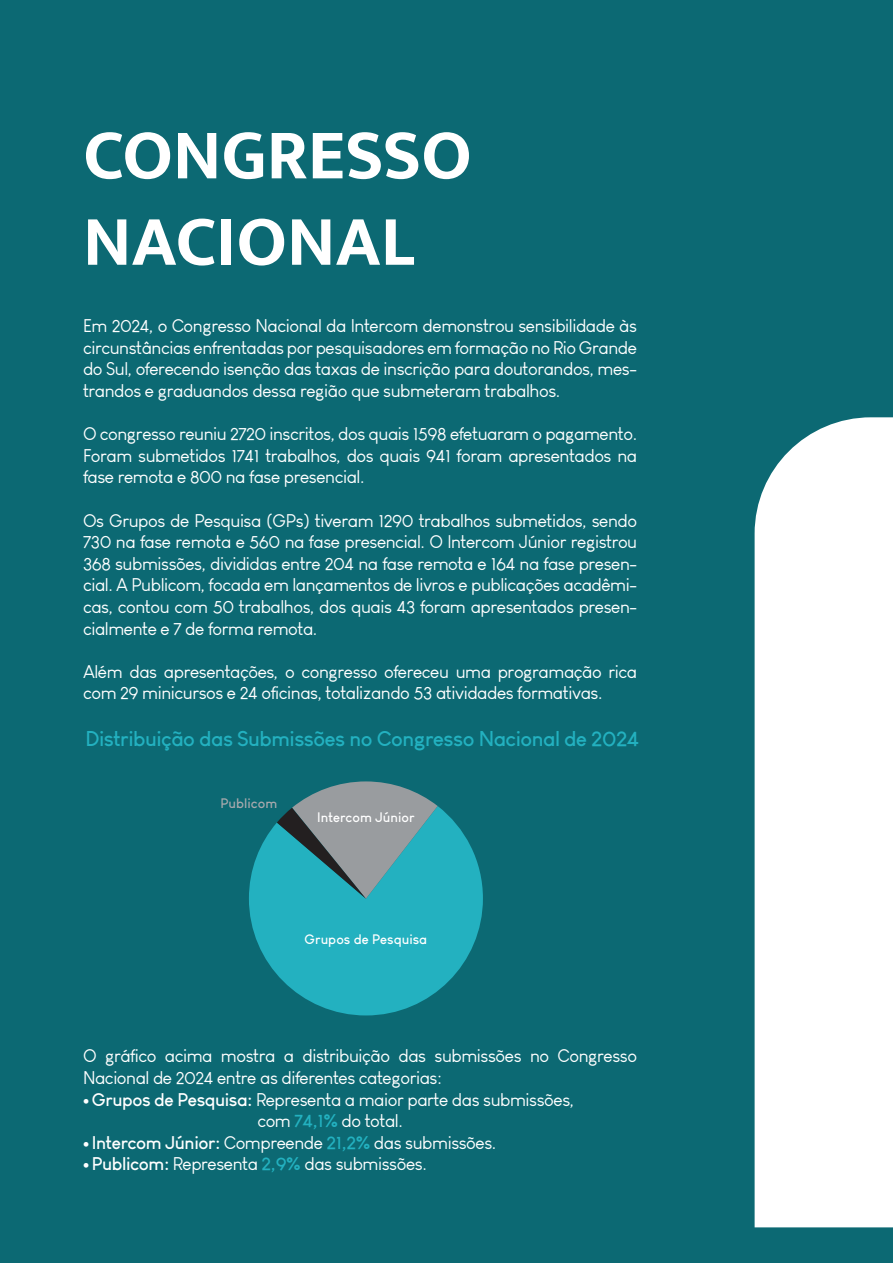
<style>
.page{position:relative;width:893px;height:1263px;background:#0c6973}
.page>*{position:absolute;margin:0;border:0;box-sizing:border-box;transform-origin:0 0}
.t1{font:700 72px/86.4px "Mukta Mahee";color:#fff}
.t2{font:700 21px "Louis George Cafe";letter-spacing:-.025em;color:#23b1c0}
.t3{font:18px/21.6px "Louis George Cafe";letter-spacing:-.025em;color:#fff;text-align:justify}
.t4{font:700 13.5px "Louis George Cafe";color:#fff}
.t5{font:700 13.5px "Louis George Cafe";color:#a8a9ad}
.s1{font-family:"Myriad Pro";font-weight:700}
.s2{font-weight:700}
.s3{font-weight:700;color:#23b1c0}
</style>
<div class="page">
<svg style="left:249px;top:806px;width:234px;height:209px;fill:#23b1c0"></svg>
<svg style="left:277px;top:781px;width:161px;height:118px"></svg>
<div style="left:755px;top:417px;width:138px;height:810px;background:#fff"></div>
<h1 class="t1" style="left:83px;top:110px;width:390px">CONGRESSO<br>NACIONAL</h1>
<p class="t3" style="left:83px;top:315px;width:555px">Em 2024, o Congresso Nacional da Intercom demonstrou sensibilidade às circunstâncias enfrentadas por pesquisadores em formação no Rio Grande do Sul, oferecendo isenção das taxas de inscrição para doutorandos, mes&shy;trandos e graduandos dessa região que submeteram trabalhos.</p>
<p class="t3" style="left:83px;top:423px;width:556px">O congresso reuniu 2720 inscritos, dos quais 1598 efetuaram o pagamento.<br>Foram submetidos 1741 trabalhos, dos quais 941 foram apresentados na fase remota e 800 na fase presencial.</p>
<p class="t3" style="left:83px;top:509px;width:556px">Os Grupos de Pesquisa (GPs) tiveram 1290 trabalhos submetidos, sendo 730 na fase remota e 560 na fase presencial. O Intercom Júnior registrou 368 submissões, divididas entre 204 na fase remota e 164 na fase presen&shy;cial. A Publicom, focada em lançamentos de livros e publicações acadêmi&shy;cas, contou com 50 trabalhos, dos quais 43 foram apresentados presen&shy;cialmente e 7 de forma remota.</p>
<p class="t3" style="left:83px;top:661px;width:556px">Além das apresentações, o congresso ofereceu uma programação rica com 29 minicursos e 24 oficinas, totalizando 53 atividades formativas.</p>
<p class="t2" style="left:85px;top:725px;width:555px">Distribuição das Submissões no Congresso Nacional de 2024</p>
<p class="t5" style="left:220px;top:794px;width:58px">Publicom</p>
<p class="t4" style="left:317px;top:809px;width:99px">Intercom Júnior</p>
<p class="t4" style="left:305px;top:930px;width:124px">Grupos de Pesquisa</p>
<p class="t3" style="left:83px;top:1045px;width:556px">O gráfico acima mostra a distribuição das submissões no Congresso<br>Nacional de 2024 entre as diferentes categorias:</p>
<p class="t3" style="left:83px;top:1088px;width:493px;text-align:center"><span class="s1">•</span> <span class="s2">Grupos de Pesquisa:</span> Representa a maior parte das submissões, com <span class="s3">74,1%</span> do total.</p>
<p class="t3" style="left:83px;top:1131px;width:415px"><span class="s1">•</span> <span class="s2">Intercom Júnior:</span> Compreende <span class="s3">21,2%</span> das submissões.</p>
<p class="t3" style="left:83px;top:1153px;width:345px"><span class="s1">•</span> <span class="s2">Publicom:</span> Representa <span class="s3">2,9%</span> das submissões.</p>
</div>
